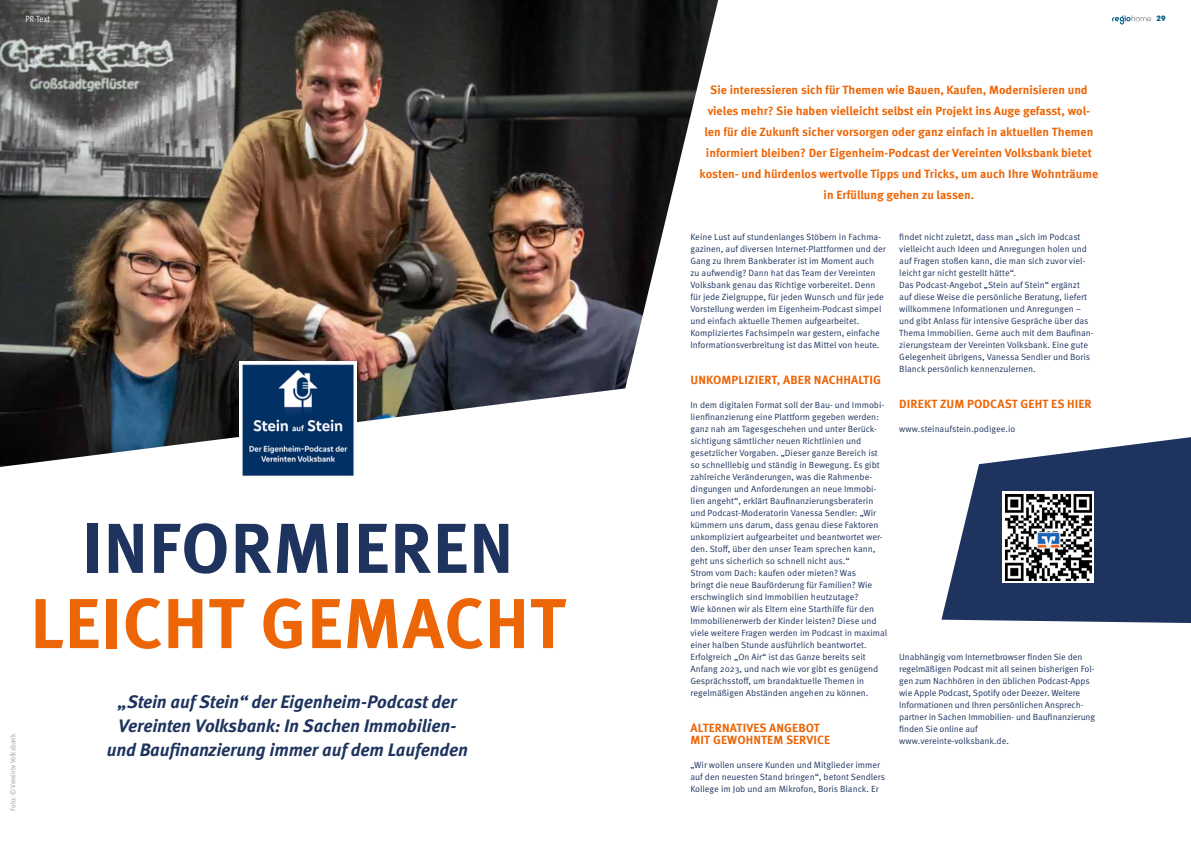
<style>
.page{position:relative;width:1191px;height:842px;background:#fff}
.page>*{position:absolute;margin:0;border:0;box-sizing:border-box;transform-origin:0 0}
.t1{font:700 70.5px "Meta Pro";letter-spacing:.01em;color:#ec6608}
.t2{font:700 70.5px "Meta Pro";letter-spacing:.01em;color:#1e345e}
.t3{font:italic 700 18px/24px "Meta Pro";letter-spacing:-.01em;color:#1e345e;text-align:center}
.t4{font:700 12px/21px "Meta Pro";color:#ec6608;text-align:center}
.t5{font:9px/12px "Meta Pro Norm";color:#1e345e}
.t6{font:9px "Meta Pro Cond Norm";letter-spacing:.015em;color:#fff}
.t7{font:700 8px "Avignon";color:#005d89}
.t8{font:7.5px "Meta Pro Cond Norm";letter-spacing:.005em;color:#9d9d9c}
</style>
<div class="page">
<img style="left:0;top:0;width:718px;height:467px">
<svg style="left:1112px;top:15px;width:39px;height:9px"></svg>
<img style="left:239px;top:362px;width:117px;height:114px">
<svg style="left:941px;top:437px;width:250px;height:186px;fill:#1e345e"></svg>
<div style="left:1002px;top:491px;width:92px;height:92px;background:linear-gradient(to right,#fff,#fff)"></div>
<img style="left:1005px;top:494px;width:86px;height:86px">
<p class="t6" style="left:26px;top:12px;width:26px">PR-Text</p>
<p class="t7" style="left:1156px;top:14px;width:10px">29</p>
<p class="t8" style="left:8px;top:811px;width:78px;rotate:-90deg">Foto: © Vereinte Volksbank</p>
<h1 class="t2" style="left:82px;top:493px;width:433px">INFORMIEREN</h1>
<h1 class="t1" style="left:30px;top:568px;width:536px">LEICHT GEMACHT</h1>
<h2 class="t3" style="left:107px;top:689px;width:363px">„Stein auf Stein“ der Eigenheim-Podcast der<br>Vereinten Volksbank: In Sachen Immobilien&shy;und Baufinanzierung immer auf dem Laufenden</h2>
<p class="t4" style="left:699px;top:79px;width:400px">Sie interessieren sich für Themen wie Bauen, Kaufen, Modernisieren und vieles mehr? Sie haben vielleicht selbst ein Projekt ins Auge gefasst, wol&shy;len für die Zukunft sicher vorsorgen oder ganz einfach in aktuellen Themen informiert bleiben? Der Eigenheim-Podcast der Vereinten Volksbank bietet kosten- und hürdenlos wertvolle Tipps und Tricks, um auch Ihre Wohnträume in Erfüllung gehen zu lassen.</p>
<p class="t5" style="left:690px;top:230px;width:197px">Keine Lust auf stundenlanges Stöbern in Fachma&shy;gazinen, auf diversen Internet-Plattformen und der Gang zu Ihrem Bankberater ist im Moment auch<br>zu aufwendig? Dann hat das Team der Vereinten Volksbank genau das Richtige vorbereitet. Denn für jede Zielgruppe, für jeden Wunsch und für jede Vorstellung werden im Eigenheim-Podcast simpel und einfach aktuelle Themen aufgearbeitet.<br>Kompliziertes Fachsimpeln war gestern, einfache Informationsverbreitung ist das Mittel von heute.</p>
<h3 class="t4" style="left:690px;top:369px;width:192px">UNKOMPLIZIERT, ABER NACHHALTIG</h3>
<p class="t5" style="left:690px;top:398px;width:198px">In dem digitalen Format soll der Bau- und Immobi&shy;lienfinanzierung eine Plattform gegeben werden: ganz nah am Tagesgeschehen und unter Berück&shy;sichtigung sämtlicher neuen Richtlinien und gesetzlicher Vorgaben. „Dieser ganze Bereich ist so schnelllebig und ständig in Bewegung. Es gibt zahlreiche Veränderungen, was die Rahmenbe&shy;dingungen und Anforderungen an neue Immobi&shy;lien angeht“, erklärt Baufinanzierungsberaterin und Podcast-Moderatorin Vanessa Sendler: „Wir kümmern uns darum, dass genau diese Faktoren unkompliziert aufgearbeitet und beantwortet wer&shy;den. Stoff, über den unser Team sprechen kann, geht uns sicherlich so schnell nicht aus.“<br>Strom vom Dach: kaufen oder mieten? Was<br>bringt die neue Bauförderung für Familien? Wie erschwinglich sind Immobilien heutzutage?<br>Wie können wir als Eltern eine Starthilfe für den Immobilienerwerb der Kinder leisten? Diese und viele weitere Fragen werden im Podcast in maximal einer halben Stunde ausführlich beantwortet.<br>Erfolgreich „On Air“ ist das Ganze bereits seit Anfang 2023, und nach wie vor gibt es genügend Gesprächsstoff, um brandaktuelle Themen in regelmäßigen Abständen angehen zu können.</p>
<h3 class="t4" style="left:690px;top:721px;width:141px;line-height:12px;text-align:left">ALTERNATIVES ANGEBOT<br>MIT GEWOHNTEM SERVICE</h3>
<p class="t5" style="left:690px;top:758px;width:196px">„Wir wollen unsere Kunden und Mitglieder immer auf den neuesten Stand bringen“, betont Sendlers<br>Kollege im Job und am Mikrofon, Boris Blanck. Er</p>
<p class="t5" style="left:899px;top:230px;width:196px">findet nicht zuletzt, dass man „sich im Podcast vielleicht auch Ideen und Anregungen holen und auf Fragen stoßen kann, die man sich zuvor viel&shy;leicht gar nicht gestellt hätte“.<br>Das Podcast-Angebot „Stein auf Stein“ ergänzt auf diese Weise die persönliche Beratung, liefert willkommene Informationen und Anregungen – und gibt Anlass für intensive Gespräche über das Thema Immobilien. Gerne auch mit dem Baufinan&shy;zierungsteam der Vereinten Volksbank. Eine gute Gelegenheit übrigens, Vanessa Sendler und Boris Blanck persönlich kennenzulernen.</p>
<h3 class="t4" style="left:899px;top:393px;width:194px">DIREKT ZUM PODCAST GEHT ES HIER</h3>
<p class="t5" style="left:899px;top:422px;width:118px">www.steinaufstein.podigee.io</p>
<p class="t5" style="left:899px;top:650px;width:197px">Unabhängig vom Internetbrowser finden Sie den regelmäßigen Podcast mit all seinen bisherigen Fol&shy;gen zum Nachhören in den üblichen Podcast-Apps wie Apple Podcast, Spotify oder Deezer. Weitere Informationen und Ihren persönlichen Ansprech&shy;partner in Sachen Immobilien- und Baufinanzierung finden Sie online auf<br>www.vereinte-volksbank.de.</p>
</div>
